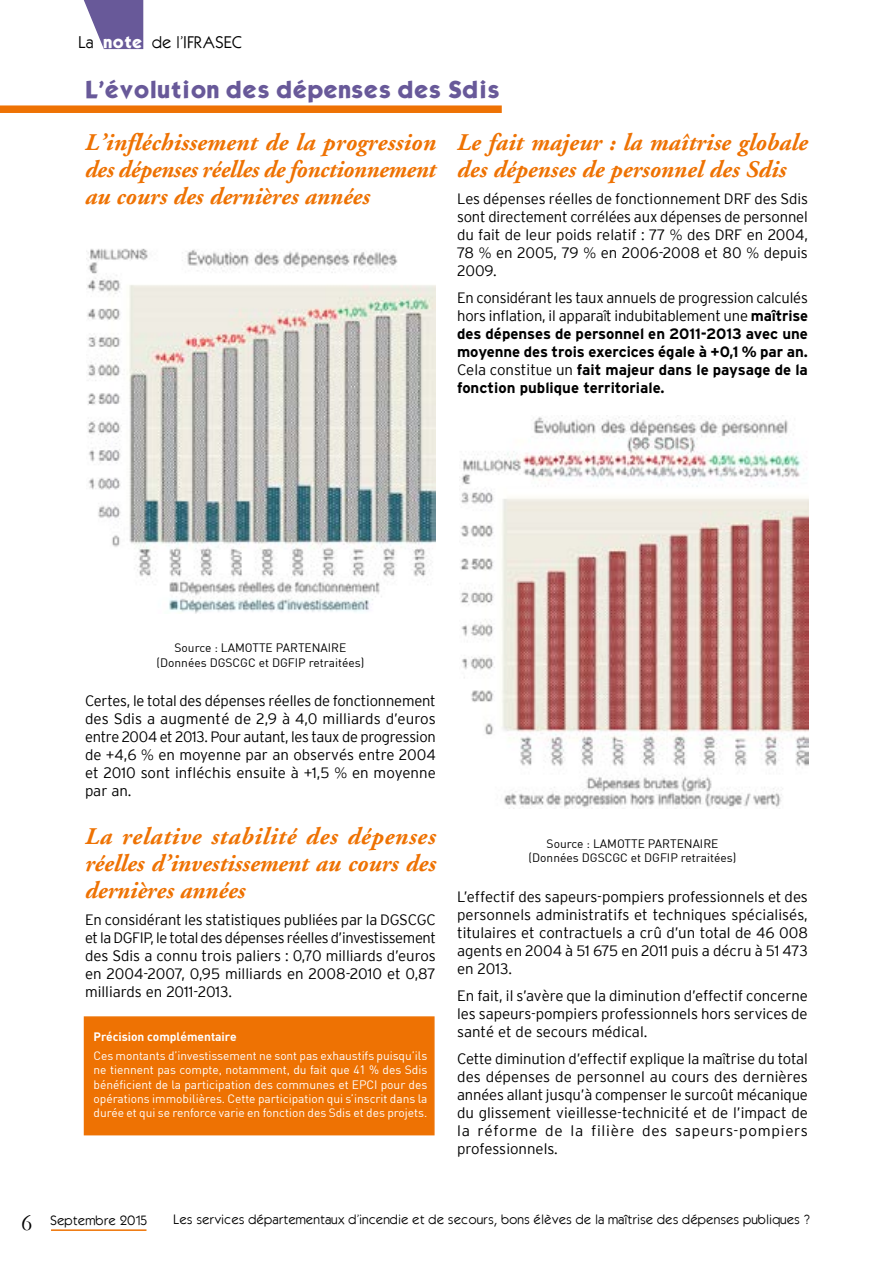
<style>
.page{position:relative;width:893px;height:1263px;background:#fff}
.page>*{position:absolute;margin:0;border:0;box-sizing:border-box;transform-origin:0 0}
.t1{font:italic 700 24px/27px "Adobe Garamond";color:#ee7203;text-align:justify}
.t2{font:21px "Kabel Bd Normal";color:#685999}
.t3{font:300 15px/18px "Interstate";color:#000;text-align:justify}
.t4{font:700 15px/18px "Interstate";color:#000;text-align:justify}
.t5{font:15px "Kabel";color:#000}
.t6{font:12px/14.4px "DIN";color:#fff;text-align:justify}
.t7{font:12px/14.4px "DIN";color:#000;text-align:center}
.t8{font:12px "Kabel";color:#000}
.t9{font:700 12px "DIN";color:#fff}
.s1{font-weight:700;color:#fff}
.s2{font-family:"Helvetica Neue"}
.s3{font-weight:300}
.s4{font-family:"Helvetica Neue";font-weight:300}
.s5{font-family:"Garamond";font-size:24px}
</style>
<div class="page">
<hr style="left:51px;top:1229px;width:95px;height:2px;background:#ee7203">
<svg style="left:83px;top:0;width:61px;height:50px"></svg>
<div style="left:84px;top:1016px;width:351px;height:119px;background:#ee7203;border:2px solid #ee7203"></div>
<div style="left:0;top:105px;width:502px;height:8px;background:#ee7203"></div>
<img style="left:86px;top:248px;width:350px;height:365px">
<img style="left:460px;top:415px;width:349px;height:393px">
<p class="t5" style="left:78px;top:33px;width:165px">La <span class="s1">NOTE</span> de l’IFRASEC</p>
<h2 class="t2" style="left:85px;top:75px;width:416px">L’évolution des dépenses des Sdis</h2>
<h1 class="t1" style="left:85px;top:130px;width:353px">L’infléchissement de la progression des dépenses réelles de fonctionnement au cours des dernières années</h1>
<h1 class="t1" style="left:457px;top:130px;width:352px">Le fait majeur : la maîtrise globale des dépenses de personnel des Sdis</h1>
<p class="t3" style="left:457px;top:190px;width:352px">Les dépenses réelles de fonctionnement DRF des Sdis sont directement corrélées aux dépenses de personnel du fait de leur poids relatif : 77 <span class="s2">%</span> des DRF en 2004, 78 <span class="s2">%</span> en 2005, 79 <span class="s2">%</span> en 2006-2008 et 80 <span class="s2">%</span> depuis 2009.</p>
<p class="t4" style="left:457px;top:289px;width:352px"><span class="s3">En considérant les taux annuels de progression calculés hors inflation, il appara</span><span class="s4">î</span><span class="s3">t indubitablement une</span> maîtrise des dépenses de personnel en 2011-2013 avec une moyenne des trois exercices égale à +0,1 % par an.<br><span class="s3">Cela constitue un</span> fait majeur dans le paysage de la fonction publique territoriale.</p>
<p class="t7" style="left:157px;top:640px;width:209px">Source : LAMOTTE PARTENAIRE (Données DGSCGC et DGFIP retraitées)</p>
<p class="t3" style="left:85px;top:691px;width:352px">Certes, le total des dépenses réelles de fonctionnement des Sdis a augmenté de 2,9 à 4,0 milliards d’euros entre 2004 et 2013. Pour autant, les taux de progression de +4,6 <span class="s2">%</span> en moyenne par an observés entre 2004 et 2010 sont infléchis ensuite à +1,5 <span class="s2">%</span> en moyenne par an.</p>
<h1 class="t1" style="left:85px;top:823px;width:352px">La relative stabilité des dépenses réelles d’investissement au cours des dernières années</h1>
<p class="t3" style="left:85px;top:910px;width:352px">En considérant les statistiques publiées par la DGSCGC et la DGFIP, le total des dépenses réelles d’investissement des Sdis a connu trois paliers : 0,70 milliards d’euros en 2004-2007, 0,95 milliards en 2008-2010 et 0,87 milliards en 2011-2013.</p>
<p class="t9" style="left:94px;top:1029px;width:145px">Précision complémentaire</p>
<p class="t6" style="left:94px;top:1048px;width:335px">Ces montants d’investissement ne sont pas exhaustifs puisqu’ils ne tiennent pas compte, notamment, du fait que 41 % des Sdis bénéficient de la participation des communes et EPCI pour des opérations immobilières. Cette participation qui s’inscrit dans la durée et qui se renforce varie en fonction des Sdis et des projets.</p>
<p class="t7" style="left:529px;top:836px;width:209px">Source : LAMOTTE PARTENAIRE (Données DGSCGC et DGFIP retraitées)</p>
<p class="t3" style="left:457px;top:887px;width:352px">L’effectif des sapeurs-pompiers professionnels et des personnels administratifs et techniques spécialisés, titulaires et contractuels a crû d’un total de 46 008 agents en 2004 à 51 675 en 2011 puis a décru à 51 473 en 2013.</p>
<p class="t3" style="left:457px;top:986px;width:352px">En fait, il s’avère que la diminution d’effectif concerne les sapeurs-pompiers professionnels hors services de santé et de secours médical.</p>
<p class="t3" style="left:457px;top:1049px;width:352px">Cette diminution d’effectif explique la ma<span class="s2">î</span>trise du total des dépenses de personnel au cours des dernières années allant jusqu’à compenser le surcoût mécanique du glissement vieillesse-technicité et de l’impact de la réforme de la filière des sapeurs-pompiers professionnels.</p>
<p class="t8" style="left:21px;top:1212px;width:128px"><span class="s5">6</span> Septembre 2015</p>
<p class="t8" style="left:173px;top:1211px;width:638px">Les services départementaux d’incendie et de secours, bons élèves de la maîtrise des dépenses publiques ?</p>
</div>
